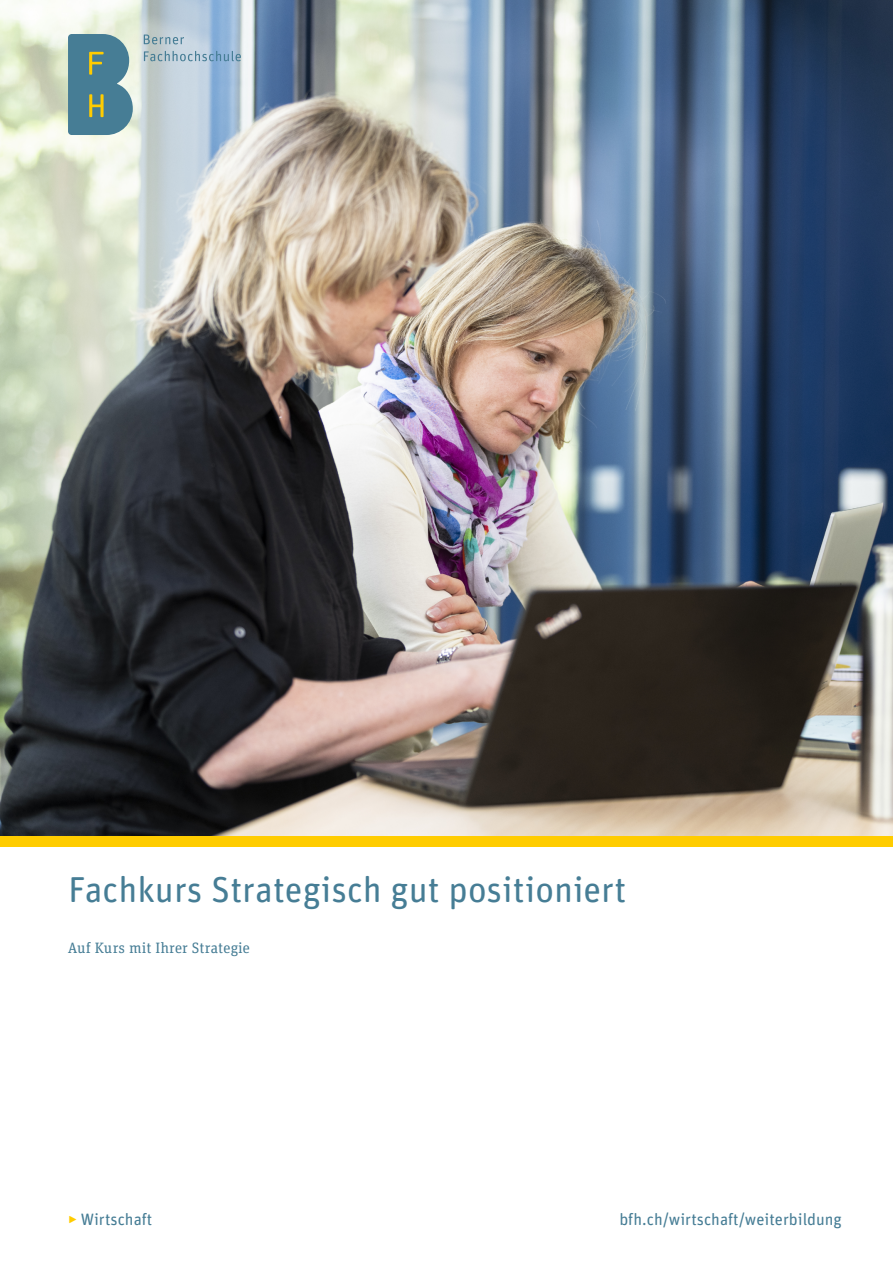
<style>
.page{position:relative;width:893px;height:1263px;background:#fff}
.page>*{position:absolute;margin:0;border:0;box-sizing:border-box;transform-origin:0 0}
.t1{font:36px "Unit Rounded Pro";color:#467d95}
.t2{font:16.5px "Unit Rounded Pro";color:#467d95}
.t3{font:15px "Unit Slab Pro";letter-spacing:.01em;color:#467d95}
.s1{font-weight:300;color:#fc0}
</style>
<div class="page">
<img style="left:0;top:0;width:893px;height:837px">
<div style="left:0;top:837px;width:893px;height:10px;background:#fc0"></div>
<svg style="left:68px;top:34px;width:65px;height:101px;background:#5f8d96"></svg>
<svg style="left:144px;top:35px;width:40px;height:9px"></svg>
<svg style="left:144px;top:51px;width:97px;height:10px"></svg>
<h1 class="t1" style="left:68px;top:864px;width:560px">Fachkurs Strategisch gut positioniert</h1>
<p class="t3" style="left:68px;top:937px;width:183px">Auf Kurs mit Ihrer Strategie</p>
<p class="t2" style="left:68px;top:1207px;width:86px"><span class="s1">‣</span> Wirtschaft</p>
<p class="t2" style="left:619px;top:1207px;width:224px">bfh.ch/wirtschaft/weiterbildung</p>
</div>
